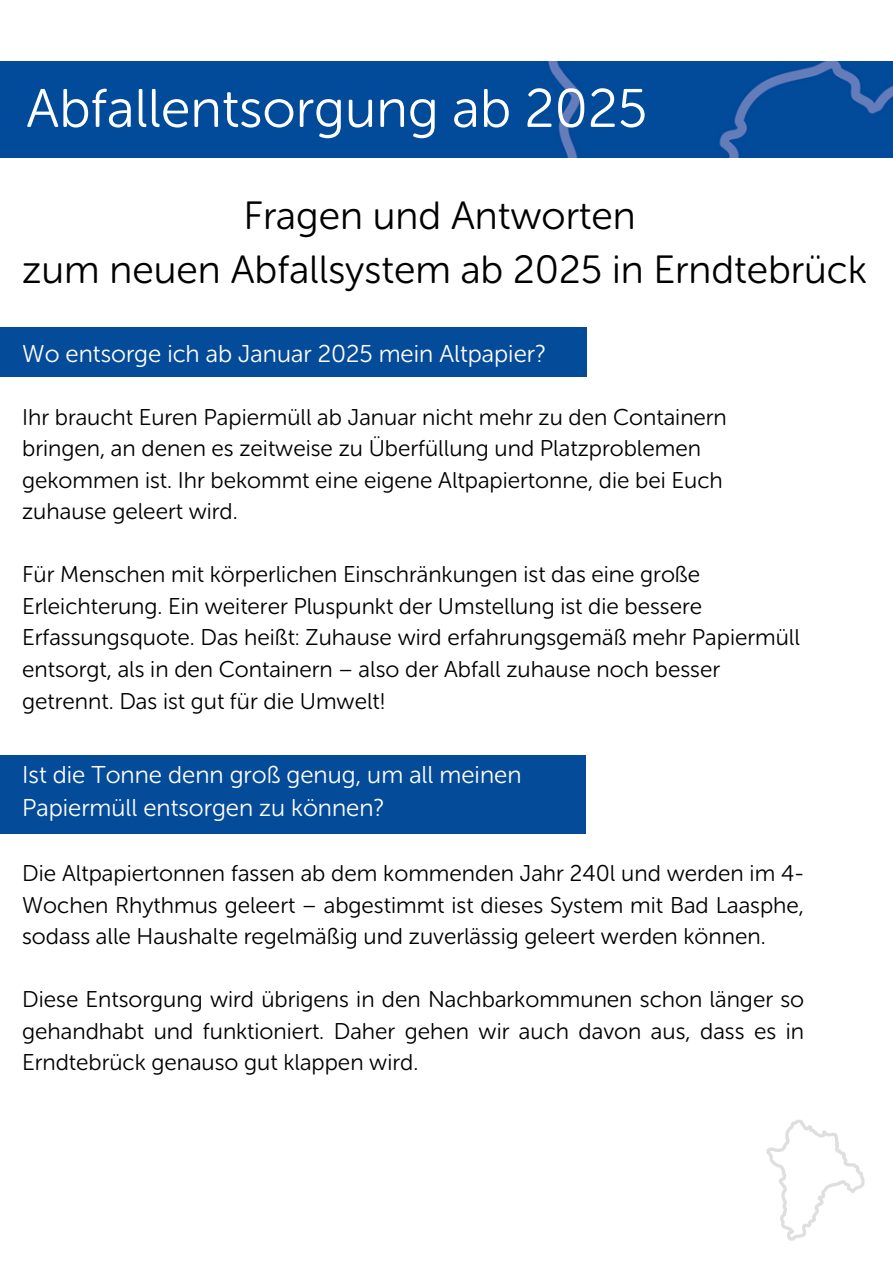
<style>
.page{position:relative;width:893px;height:1264px;background:#fff}
.page>*{position:absolute;margin:0;border:0;box-sizing:border-box;transform-origin:0 0}
.t1{font:54px "Museo Sans Rounded 300";color:#fff}
.t2{font:39.15px/54px "Museo Sans Rounded 300";color:#000;text-align:center}
.t3{font:24.15px "Museo Sans Rounded 300";color:#fff}
.t4{font:22.65px/31.5px "Museo Sans Rounded 300";color:#000}
</style>
<div class="page">
<div style="left:0;top:61px;width:892px;height:96px;background:#024b9a"></div>
<div style="left:0;top:327px;width:587px;height:49px;background:#044b9a"></div>
<div style="left:0;top:754px;width:585px;height:79px;background:#044b9a"></div>
<img style="left:766px;top:1119px;width:99px;height:122px">
<p class="t1" style="left:26px;top:76px;width:622px">Abfallentsorgung ab 2025</p>
<h1 class="t2" style="left:22px;top:189px;width:845px">Fragen und Antworten<br>zum neuen Abfallsystem ab 2025 in Erndtebrück</h1>
<h2 class="t3" style="left:22px;top:339px;width:525px">Wo entsorge ich ab Januar 2025 mein Altpapier?</h2>
<p class="t4" style="left:22px;top:401px;width:706px">Ihr braucht Euren Papiermüll ab Januar nicht mehr zu den Containern bringen, an denen es zeitweise zu Überfüllung und Platzproblemen gekommen ist. Ihr bekommt eine eigene Altpapiertonne, die bei Euch zuhause geleert wird.</p>
<p class="t4" style="left:22px;top:559px;width:779px">Für Menschen mit körperlichen Einschränkungen ist das eine große Erleichterung. Ein weiterer Pluspunkt der Umstellung ist die bessere Erfassungsquote. Das heißt: Zuhause wird erfahrungsgemäß mehr Papiermüll entsorgt, als in den Containern – also der Abfall zuhause noch besser getrennt. Das ist gut für die Umwelt!</p>
<p class="t3" style="left:22px;top:760px;width:501px">Ist die Tonne denn groß genug, um all meinen</p>
<p class="t3" style="left:22px;top:793px;width:363px">Papiermüll entsorgen zu können?</p>
<p class="t4" style="left:22px;top:857px;width:783px;text-align:justify">Die Altpapiertonnen fassen ab dem kommenden Jahr 240l und werden im 4- Wochen Rhythmus geleert – abgestimmt ist dieses System mit Bad Laasphe, sodass alle Haushalte regelmäßig und zuverlässig geleert werden können.</p>
<p class="t4" style="left:22px;top:983px;width:783px;text-align:justify">Diese Entsorgung wird übrigens in den Nachbarkommunen schon länger so gehandhabt und funktioniert. Daher gehen wir auch davon aus, dass es in Erndtebrück genauso gut klappen wird.</p>
</div>
